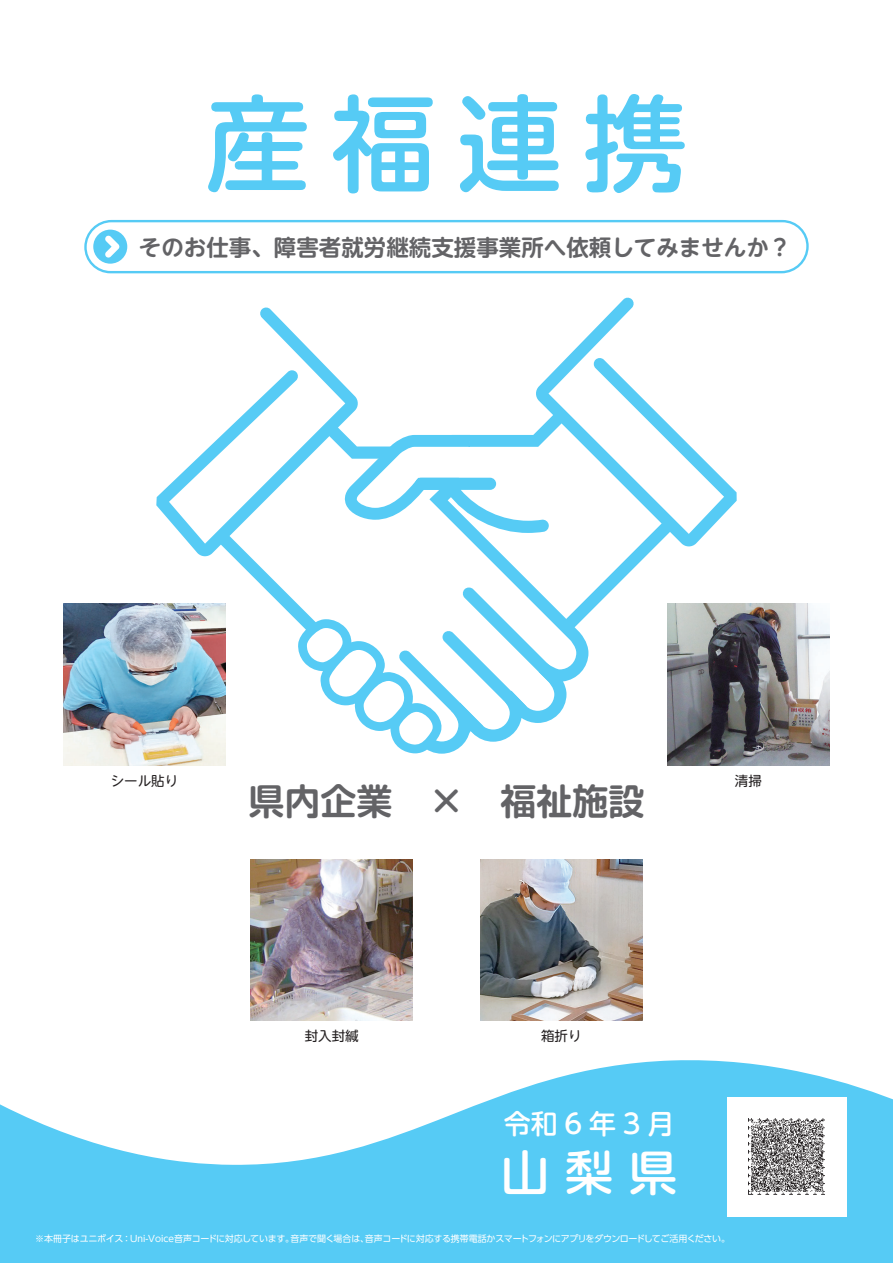
<style>
.page{position:relative;width:893px;height:1263px;background:#fff}
.page>*{position:absolute;margin:0;border:0;box-sizing:border-box;transform-origin:0 0}
.t1{font:500 105px "UD Shin M Go Pro";color:#56cbf5}
.t2{font:500 48px "UD Shin M Go Pro";color:#fff}
.t3{font:700 36px "Soft Go Std De";color:#636366}
.t4{font:500 27px "UD Shin M Go Pro";letter-spacing:.25em;color:#fff}
.t5{font:700 22.5px "UD Shin M Go Pro De";color:#636366}
.t6{font:13.5px "UD Shin M Go Pro";color:#231f20}
.t7{font:9px "UD Shin Go Pro";letter-spacing:-.03em;color:#fff}
</style>
<div class="page">
<svg style="left:0;top:1060px;width:893px;height:203px;fill:#56cbf5"></svg>
<svg style="left:84px;top:219px;width:725px;height:55px"></svg>
<svg style="left:85px;top:221px;width:723px;height:51px"></svg>
<svg style="left:588px;top:546px;width:100px;height:197px"></svg>
<svg style="left:619px;top:297px;width:118px;height:249px"></svg>
<svg style="left:202px;top:540px;width:386px;height:214px"></svg>
<svg style="left:298px;top:587px;width:265px;height:166px"></svg>
<svg style="left:359px;top:304px;width:373px;height:236px"></svg>
<svg style="left:156px;top:307px;width:203px;height:249px"></svg>
<img style="left:64px;top:604px;width:161px;height:161px">
<img style="left:251px;top:859px;width:161px;height:161px">
<img style="left:480px;top:859px;width:162px;height:161px">
<img style="left:668px;top:604px;width:161px;height:161px">
<div style="left:727px;top:1097px;width:119px;height:119px;background:#fff"></div>
<img style="left:748px;top:1118px;width:77px;height:77px">
<h1 class="t1" style="left:205px;top:59px;width:484px">産福連携</h1>
<h3 class="t5" style="left:139px;top:229px;width:654px">そのお仕事、障害者就労継続支援事業所へ依頼してみませんか？</h3>
<h3 class="t6" style="left:111px;top:770px;width:69px">シール貼り</h3>
<h3 class="t3" style="left:248px;top:776px;width:397px">県内企業　×　福祉施設</h3>
<h3 class="t6" style="left:735px;top:770px;width:28px">清掃</h3>
<h3 class="t6" style="left:305px;top:1025px;width:55px">封入封緘</h3>
<h3 class="t6" style="left:541px;top:1025px;width:42px">箱折り</h3>
<h3 class="t4" style="left:504px;top:1102px;width:172px">令和6年3月</h3>
<h2 class="t2" style="left:501px;top:1134px;width:177px">山 梨 県</h2>
<p class="t7" style="left:35px;top:1231px;width:697px">※本冊子はユニボイス：Uni-Voice音声コードに対応しています。音声で聞く場合は、音声コードに対応する携帯電話かスマートフォンにアプリをダウンロードしてご活用ください。</p>
</div>
